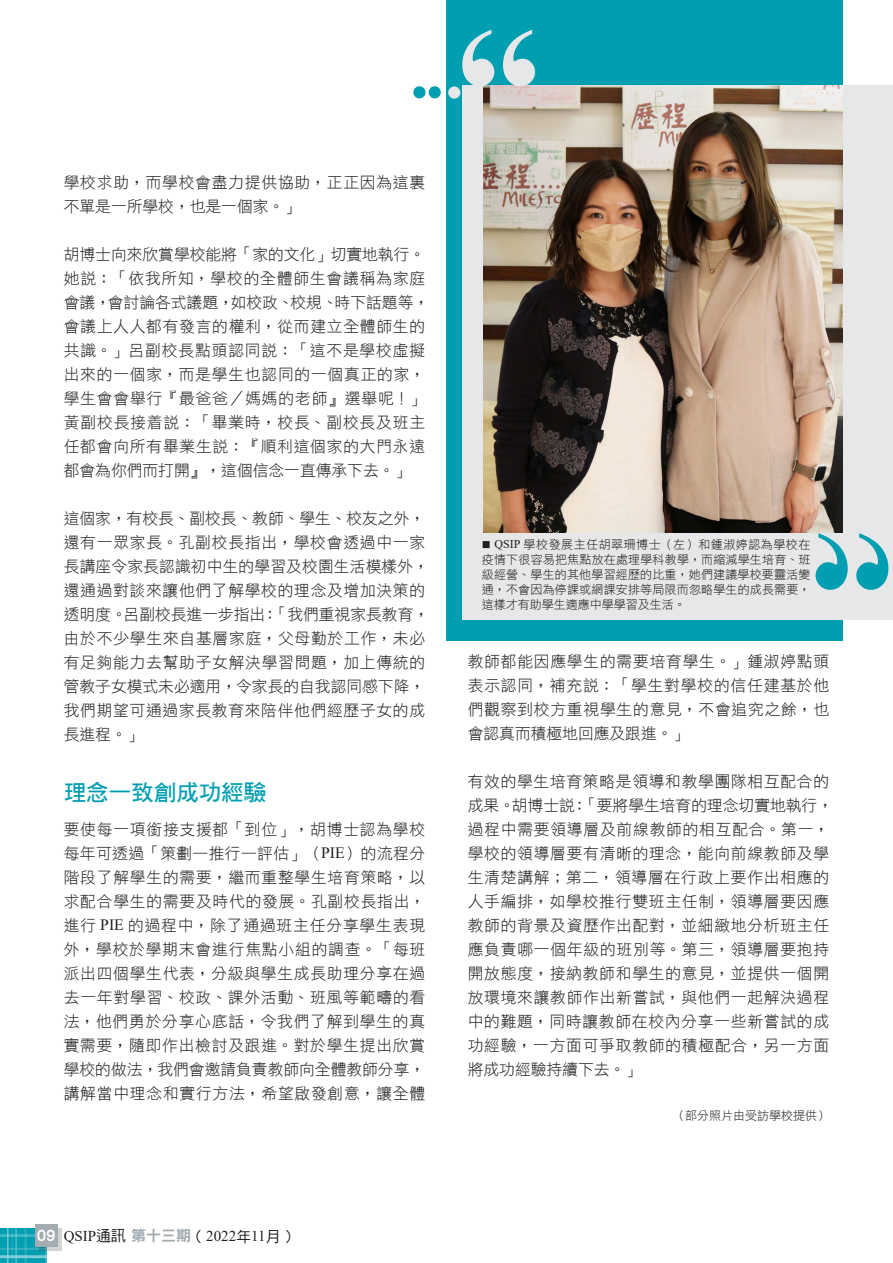
<style>
.page{position:relative;width:893px;height:1263px;background:#fff}
.page>*{position:absolute;margin:0;border:0;box-sizing:border-box;transform-origin:0 0}
.專訪分題_1{font:22.5px "DF Hei Bd HKP BF";color:#009eb1}
.Newsletter_內文{font:15.75px/24px "DF Hei Lt HK BF";letter-spacing:.045em;color:#231f20}
.t1{font:15px "Times New Roman";color:#231f20}
.Newsletter_Caption{font:12px/15px "DF Hei Lt HK BF";letter-spacing:.005em;color:#231f20;text-align:justify}
.s1{font-family:"Times New Roman"}
.s2{font-family:"DFN Hei XB HKP BF";color:#fff}
.s3{font-family:"DF Hei Md HKSCS U"}
.s4{font-family:"DFN Hei XB HKP BF";color:#a2acb1}
</style>
<div class="page">
<div style="left:0;top:1228px;width:47px;height:35px;background:#009eb1"></div>
<hr style="left:7px;top:1228px;width:2px;height:35px;background:#fff">
<hr style="left:12px;top:1228px;width:1px;height:35px;background:#fff">
<hr style="left:16px;top:1228px;width:1px;height:35px;background:#fff">
<hr style="left:24px;top:1228px;width:3px;height:35px;background:#fff">
<hr style="left:45px;top:1228px;width:2px;height:35px;background:#fff">
<hr style="left:0;top:1255px;width:47px;height:3px;background:#fff">
<hr style="left:0;top:1248px;width:47px;height:2px;background:#fff">
<hr style="left:0;top:1228px;width:47px;height:1px;background:#fff">
<hr style="left:0;top:1234px;width:47px;height:3px;background:#fff">
<div style="left:39px;top:1228px;width:23px;height:23px;background:#231f20;opacity:.2"></div>
<div style="left:35px;top:1224px;width:22px;height:22px;background:#a2acb1"></div>
<div style="left:446px;top:0;width:397px;height:640px;background:#009eb1"></div>
<div style="left:462px;top:86px;width:431px;height:534px;background:#e6e7e9"></div>
<img style="left:483px;top:86px;width:360px;height:446px">
<svg style="left:462px;top:30px;width:73px;height:56px"></svg>
<svg style="left:816px;top:533px;width:72px;height:57px"></svg>
<div style="left:448px;top:86px;width:12px;height:13px;background:#e6e7e9;border-radius:50%"></div>
<div style="left:429px;top:86px;width:12px;height:12px;background:#009eb1;border-radius:50%"></div>
<div style="left:413px;top:86px;width:12px;height:12px;background:#009eb1;border-radius:50%"></div>
<p class="Newsletter_內文" style="left:64px;top:171px;width:363px">學校求助，而學校會盡力提供協助，正正因為這裏不單是一所學校，也是一個家。」</p>
<p class="Newsletter_內文" style="left:64px;top:243px;width:367px">胡博士向來欣賞學校能將「家的文化」切實地執行。她說：「依我所知，學校的全體師生會議稱為家庭會議，會討論各式議題，如校政、校規、時下話題等，會議上人人都有發言的權利，從而建立全體師生的共識。」呂副校長點頭認同說：「這不是學校虛擬出來的一個家，而是學生也認同的一個真正的家，學生會會舉行『最爸爸／媽媽的老師』選舉呢！」黃副校長接着說：「畢業時，校長、副校長及班主任都會向所有畢業生說：『順利這個家的大門永遠都會為你們而打開』，這個信念一直傳承下去。」</p>
<p class="Newsletter_內文" style="left:64px;top:507px;width:367px">這個家，有校長、副校長、教師、學生、校友之外，還有一眾家長。孔副校長指出，學校會透過中一家長講座令家長認識初中生的學習及校園生活模樣外，還通過對談來讓他們了解學校的理念及增加決策的透明度。呂副校長進一步指出：「我們重視家長教育，由於不少學生來自基層家庭，父母勤於工作，未必有足夠能力去幫助子女解決學習問題，加上傳統的管教子女模式未必適用，令家長的自我認同感下降，我們期望可通過家長教育來陪伴他們經歷子女的成長進程。」</p>
<p class="專訪分題_1" style="left:64px;top:781px;width:204px">理念一致創成功經驗</p>
<p class="Newsletter_內文" style="left:64px;top:817px;width:363px;text-align:justify">要使每一項銜接支援都「到位」，胡博士認為學校每年可透過「策劃—推行—評估」（<span class="s1">PIE</span>）的流程分階段了解學生的需要，繼而重整學生培育策略，以求配合學生的需要及時代的發展。孔副校長指出，進行 <span class="s1">PIE</span> 的過程中，除了通過班主任分享學生表現外，學校於學期末會進行焦點小組的調查。「每班派出四個學生代表，分級與學生成長助理分享在過去一年對學習、校政、課外活動、班風等範疇的看法，他們勇於分享心底話，令我們了解到學生的真實需要，隨即作出檢討及跟進。對於學生提出欣賞學校的做法，我們會邀請負責教師向全體教師分享，講解當中理念和實行方法，希望啟發創意，讓全體</p>
<p class="t1" style="left:37px;top:1226px;width:261px"><span class="s2">09</span> QSIP<span class="s3">通訊</span> <span class="s4">第十三期</span><span class="s3">（</span>2022<span class="s3">年</span>11<span class="s3">月）</span></p>
<p class="Newsletter_Caption" style="left:482px;top:537px;width:330px">■ <span class="s1">QSIP</span> 學校發展主任胡翠珊博士（左）和鍾淑婷認為學校在疫情下很容易把焦點放在處理學科教學，而縮減學生培育、班級經營、學生的其他學習經歷的比重，她們建議學校要靈活變通，不會因為停課或網課安排等局限而忽略學生的成長需要，這樣才有助學生適應中學學習及生活。</p>
<p class="Newsletter_內文" style="left:468px;top:649px;width:363px;text-align:justify">教師都能因應學生的需要培育學生。」鍾淑婷點頭表示認同，補充說：「學生對學校的信任建基於他們觀察到校方重視學生的意見，不會追究之餘，也會認真而積極地回應及跟進。」</p>
<p class="Newsletter_內文" style="left:468px;top:769px;width:367px">有效的學生培育策略是領導和教學團隊相互配合的成果。胡博士說：「要將學生培育的理念切實地執行，過程中需要領導層及前線教師的相互配合。第一，學校的領導層要有清晰的理念，能向前線教師及學生清楚講解；第二，領導層在行政上要作出相應的人手編排，如學校推行雙班主任制，領導層要因應教師的背景及資歷作出配對，並細緻地分析班主任應負責哪一個年級的班別等。第三，領導層要抱持開放態度，接納教師和學生的意見，並提供一個開放環境來讓教師作出新嘗試，與他們一起解決過程中的難題，同時讓教師在校內分享一些新嘗試的成功經驗，一方面可爭取教師的積極配合，另一方面將成功經驗持續下去。」</p>
<p class="Newsletter_Caption" style="left:673px;top:1108px;width:157px">（部分照片由受訪學校提供）</p>
</div>
